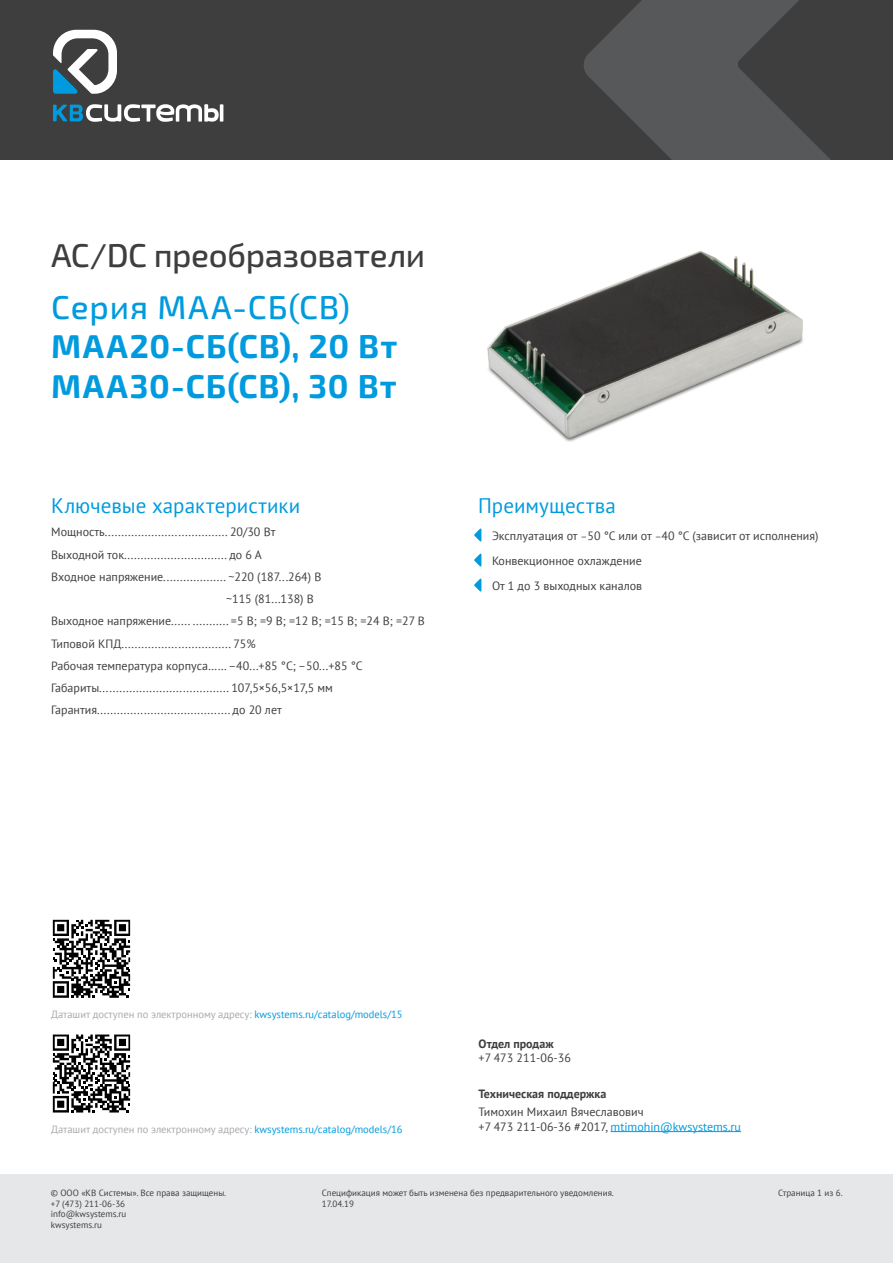
<style>
.page{position:relative;width:893px;height:1263px;background:#fff}
.page>*{position:absolute;margin:0;border:0;box-sizing:border-box;transform-origin:0 0}
.t1{font:700 33px "Exo 2.0";letter-spacing:.025em;color:#009bde}
.t2{font:500 33px "Exo 2.0";letter-spacing:-.01em;color:#3e3e3f}
.t3{font:500 33px "Exo 2.0";letter-spacing:.025em;color:#009bde}
.t4{font:21px "PT Sans";letter-spacing:.005em;color:#009bde}
.текст{font:12px/14.4px "PT Sans";color:#3e3e3f}
.t5{font:12px "PT Sans";color:#009bde}
.t6{font:700 12px "PT Sans";color:#3e3e3f}
.t7{font:10.5px "PT Sans";color:#a8a9ad}
.t8{font:9px/10.8px "PT Sans";color:#3e3e3f}
.s1{font-size:10.5px}
.s2{color:#009bde}
.s3{font-weight:700}
.s4{color:#3e3e3f}
</style>
<div class="page">
<div style="left:0;top:1175px;width:893px;height:88px;background:#e6e7e9"></div>
<div style="left:0;top:0;width:893px;height:159px;background:#3e3e3f"></div>
<svg style="left:584px;top:0;width:246px;height:159px;fill:#57585a"></svg>
<svg style="left:53px;top:30px;width:64px;height:64px"></svg>
<svg style="left:53px;top:104px;width:170px;height:18px"></svg>
<img style="left:487px;top:251px;width:316px;height:191px">
<hr style="left:611px;top:1131px;width:130px;height:1px;background:#009bde">
<svg style="left:53px;top:1034px;width:77px;height:78px"></svg>
<svg style="left:53px;top:920px;width:77px;height:78px"></svg>
<svg style="left:474px;top:528px;width:7px;height:13px"></svg>
<svg style="left:474px;top:553px;width:7px;height:14px"></svg>
<svg style="left:474px;top:579px;width:7px;height:13px"></svg>
<p class="t2" style="left:51px;top:235px;width:376px">AC/DC преобразователи</p>
<p class="t3" style="left:51px;top:288px;width:300px">Серия МАА-СБ(СВ)</p>
<p class="t1" style="left:51px;top:327px;width:348px">МАА20-СБ(СВ), 20 Вт</p>
<p class="t1" style="left:51px;top:367px;width:347px">МАА30-СБ(СВ), 30 Вт</p>
<p class="t4" style="left:51px;top:492px;width:251px">Ключевые характеристики</p>
<p class="t4" style="left:478px;top:492px;width:139px">Преимущества</p>
<p class="текст" style="left:51px;top:525px;width:226px">Мощность..................................... 20/30 Вт</p>
<p class="текст" style="left:51px;top:547px;width:212px">Выходной ток............................... до 6 А</p>
<p class="текст" style="left:51px;top:569px;width:272px">Входное напряжение................... ~220 (187...264) В</p>
<p class="текст" style="left:226px;top:591px;width:89px">~115 (81...138) В</p>
<p class="текст" style="left:51px;top:614px;width:375px">Выходное напряжение...... ........... =5 В; =9 В; =12 В; =15 В; =24 В; =27 В</p>
<p class="текст" style="left:51px;top:636px;width:206px">Типовой КПД................................. 75%</p>
<p class="текст" style="left:51px;top:658px;width:313px">Рабочая температура корпуса…… –40...+85 °C; –50...+85 °C</p>
<p class="текст" style="left:51px;top:680px;width:283px">Габариты....................................... 107,5×56,5×17,5 мм</p>
<p class="текст" style="left:51px;top:703px;width:232px">Гарантия........................................ до 20 лет</p>
<p class="текст" style="left:492px;top:528px;width:328px">Эксплуатация от <span class="s1">–</span>50 °C или от <span class="s1">–</span>40 °C (зависит от исполнения)</p>
<p class="текст" style="left:492px;top:553px;width:151px">Конвекционное охлаждение</p>
<p class="текст" style="left:492px;top:578px;width:152px">От 1 до 3 выходных каналов</p>
<p class="t7" style="left:51px;top:1008px;width:353px">Даташит доступен по электронному адресу: <span class="s2">kwsystems.ru/catalog/models/15</span></p>
<p class="t7" style="left:51px;top:1122px;width:353px">Даташит доступен по электронному адресу: <span class="s2">kwsystems.ru/catalog/models/16</span></p>
<p class="текст" style="left:479px;top:1036px;width:94px"><span class="s3">Отдел продаж<br></span>+7 473 211-06-36</p>
<p class="t6" style="left:479px;top:1085px;width:129px">Техническая поддержка</p>
<p class="текст" style="left:479px;top:1104px;width:166px">Тимохин Михаил Вячеславович</p>
<p class="t5" style="left:479px;top:1119px;width:264px"><span class="s4">+7 473 211-06-36 #2017,</span> mtimohin@kwsystems.ru</p>
<p class="t8" style="left:51px;top:1187px;width:177px">© ООО «КВ Системы». Все права защищены. +7 (473) 211-06-36<br>info@kwsystems.ru<br>kwsystems.ru</p>
<p class="t8" style="left:322px;top:1187px;width:294px">Спецификация может быть изменена без предварительного уведомления.<br>17.04.19</p>
<p class="t8" style="left:778px;top:1187px;width:66px">Страница 1 из 6.</p>
</div>
